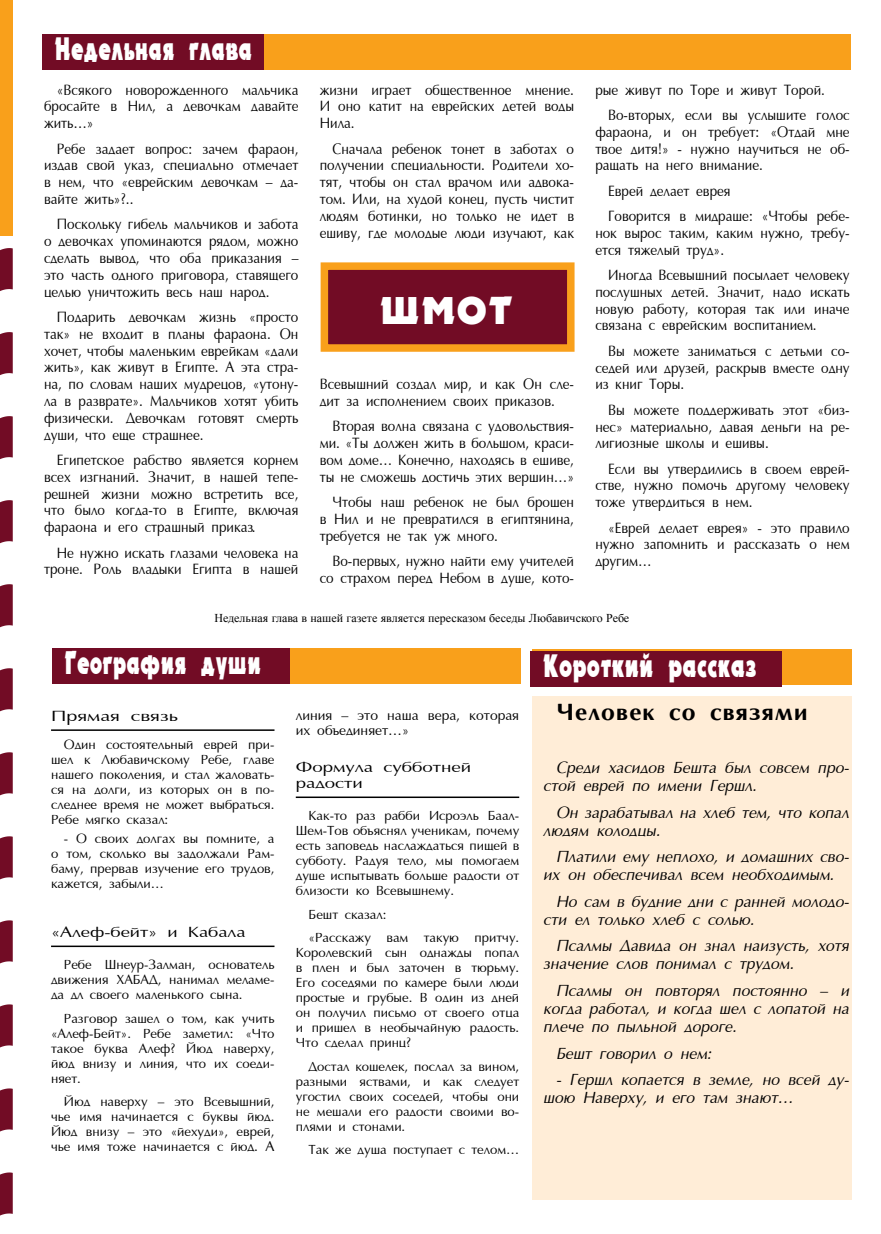
<style>
.page{position:relative;width:881px;height:1234px;background:#fff}
.page>*{position:absolute;margin:0;border:0;box-sizing:border-box;transform-origin:0 0}
.t1{font:37.5px "Uk Electron";color:#fff}
.t2{font:31.5px "Uk Electron";color:#fff;scale:.67 1}
.t3{font:31.5px "Uk Electron";color:#fff;scale:.7 1}
.t4{font:700 24px "AG Opt Cyrillic";letter-spacing:.05em;color:#000}
.t5{font:italic 16.5px/18px "AG Opt Cyrillic Normal";color:#000;scale:.95 1}
.t6{font:15.3px/16.8px "AG Opt Cyrillic Normal";color:#000;text-align:justify;scale:.88 1}
.t7{font:15.15px/15.8px "AG Opt Cyrillic Normal";color:#000;scale:1.23 1}
.t8{font:15.15px "AG Opt Cyrillic Normal";color:#000;scale:1.21 1}
.t9{font:15.15px "AG Opt Cyrillic Normal";color:#000;scale:1.3 1}
.t10{font:14.25px/15px "AG Opt Cyrillic Normal";color:#000}
.t11{font:13.5px/15px "AG Opt Cyrillic Normal";color:#000;text-align:justify}
.t12{font:12px "Times New Roman";color:#000}
.s1{font-size:14.25px}
</style>
<div class="page">
<div style="left:0;top:0;width:13px;height:235px;background:#f9a01b"></div>
<svg style="left:0;top:248px;width:13px;height:43px"></svg>
<svg style="left:0;top:332px;width:13px;height:43px"></svg>
<svg style="left:0;top:416px;width:13px;height:43px"></svg>
<svg style="left:0;top:500px;width:13px;height:43px"></svg>
<svg style="left:0;top:584px;width:13px;height:43px"></svg>
<svg style="left:0;top:668px;width:13px;height:43px"></svg>
<svg style="left:0;top:752px;width:13px;height:43px"></svg>
<svg style="left:0;top:836px;width:13px;height:43px"></svg>
<svg style="left:0;top:920px;width:13px;height:43px"></svg>
<svg style="left:0;top:1004px;width:13px;height:43px"></svg>
<svg style="left:0;top:1088px;width:13px;height:43px"></svg>
<svg style="left:0;top:1172px;width:13px;height:43px"></svg>
<div style="left:531px;top:696px;width:319px;height:503px;background:#ffedd7"></div>
<div style="left:43px;top:34px;width:807px;height:35px;background:#f9a01b"></div>
<div style="left:43px;top:34px;width:220px;height:35px;background:#720c25"></div>
<div style="left:324px;top:266px;width:246px;height:82px;background:#720c25"></div>
<div style="left:320px;top:262px;width:254px;height:89px;border:8px solid #f9a01b"></div>
<div style="left:531px;top:649px;width:319px;height:35px;background:#f9a01b"></div>
<div style="left:530px;top:651px;width:251px;height:35px;background:#720c25"></div>
<div style="left:52px;top:648px;width:468px;height:35px;background:#f9a01b"></div>
<hr style="left:51px;top:729px;width:223px;height:1px;background:#000">
<hr style="left:51px;top:945px;width:223px;height:1px;background:#000">
<hr style="left:296px;top:796px;width:223px;height:1px;background:#000">
<div style="left:52px;top:648px;width:237px;height:35px;background:#720c25"></div>
<h2 class="t2" style="left:55px;top:29px;width:296px">Недельная глава</h2>
<p class="t6" style="left:44px;top:82px;width:290px;text-indent:13px">«Всякого новорожденного мальчика бросайте в Нил, а девочкам давайте жить…»</p>
<p class="t6" style="left:44px;top:141px;width:290px;text-indent:13px">Ребе задает вопрос: зачем фараон, издав свой указ, специально отмечает в нем, что «еврейским девочкам – да&shy;вайте жить»?..</p>
<p class="t6" style="left:44px;top:216px;width:290px;text-indent:13px">Поскольку гибель мальчиков и забота о девочках упоминаются рядом, можно сделать вывод, что оба приказания – это часть одного приговора, ставящего целью уничтожить весь наш народ.</p>
<p class="t6" style="left:44px;top:309px;width:290px;text-indent:13px">Подарить девочкам жизнь «просто так» не входит в планы фараона. Он хочет, чтобы маленьким еврейкам «дали жить», как живут в Египте. А эта стра&shy;на, по словам наших мудрецов, «утону&shy;ла в разврате». Мальчиков хотят убить физически. Девочкам готовят смерть души, что еще страшнее.</p>
<p class="t6" style="left:44px;top:452px;width:290px;text-indent:13px">Египетское рабство является корнем всех изгнаний. Значит, в нашей тепе&shy;решней жизни можно встретить все, что было когда-то в Египте, включая фараона и его страшный приказ.</p>
<p class="t6" style="left:44px;top:544px;width:290px;text-align:right">Не нужно искать глазами человека на троне. Роль владыки Египта в нашей</p>
<p class="t6" style="left:319px;top:82px;width:290px">жизни играет общественное мнение.<br>И оно катит на еврейских детей воды Нила.</p>
<p class="t6" style="left:319px;top:141px;width:290px;text-indent:13px">Сначала ребенок тонет в заботах о получении специальности. Родители хо&shy;тят, чтобы он стал врачом или адвока&shy;том. Или, на худой конец, пусть чистит людям ботинки, но только не идет в ешиву, где молодые люди изучают, как</p>
<h1 class="t1" style="left:380px;top:287px;width:135px">Шмот</h1>
<p class="t6" style="left:319px;top:376px;width:290px">Всевышний создал мир, и как Он сле&shy;дит за исполнением своих приказов.</p>
<p class="t6" style="left:319px;top:418px;width:290px;text-indent:13px">Вторая волна связана с удовольствия&shy;ми. «Ты должен жить в большом, краси&shy;вом доме… Конечно, находясь в ешиве, ты не сможешь достичь этих вершин…»</p>
<p class="t6" style="left:319px;top:494px;width:290px;text-indent:13px">Чтобы наш ребенок не был брошен в Нил и не превратился в египтянина, требуется не так уж много.</p>
<p class="t6" style="left:319px;top:553px;width:290px;text-align:right">Во-первых, нужно найти ему учителей со страхом перед Небом в душе, кото-</p>
<p class="t6" style="left:608px;top:77px;width:276px;line-height:25.3px;text-indent:-13px">рые живут по Торе и живут Торой.<br>Во-вторых, если вы услышите голос</p>
<p class="t6" style="left:595px;top:124px;width:290px">фараона, и он требует: «Отдай мне твое дитя!» - нужно научиться не об&shy;ращать на него внимание.</p>
<p class="t6" style="left:608px;top:178px;width:276px;line-height:25.3px">Еврей делает еврея<br>Говорится в мидраше: «Чтобы ребе-</p>
<p class="t6" style="left:595px;top:225px;width:290px">нок вырос таким, каким нужно, требу&shy;ется тяжелый труд».</p>
<p class="t6" style="left:595px;top:267px;width:290px;text-indent:13px">Иногда Всевышний посылает человеку послушных детей. Значит, надо искать новую работу, которая так или иначе связана с еврейским воспитанием.</p>
<p class="t6" style="left:595px;top:343px;width:290px;text-indent:13px">Вы можете заниматься с детьми со&shy;седей или друзей, раскрыв вместе одну из книг Торы.</p>
<p class="t6" style="left:595px;top:402px;width:290px;text-indent:13px">Вы можете поддерживать этот «биз&shy;нес» материально, давая деньги на ре&shy;лигиозные школы и ешивы.</p>
<p class="t6" style="left:595px;top:460px;width:290px;text-indent:13px">Если вы утвердились в своем еврей&shy;стве, нужно помочь другому человеку тоже утвердиться в нем.</p>
<p class="t6" style="left:595px;top:519px;width:290px;text-indent:13px">«Еврей делает еврея» - это правило нужно запомнить и рассказать о нем другим…</p>
<p class="t12" style="left:214px;top:609px;width:416px">Недельная глава в нашей газете является пересказом беседы Любавичского Ребе</p>
<h2 class="t2" style="left:65px;top:642px;width:295px">Геîграфия души</h2>
<p class="t9" style="left:51px;top:707px;width:99px">Прямая связь</p>
<p class="t11" style="left:51px;top:737px;width:225px;text-indent:13px">Один состоятельный еврей при&shy;шел к Любавичскому Ребе, главе нашего поколения, и стал жаловать&shy;ся на долги, из которых он в по&shy;следнее время не может выбраться.<br>Ребе мягко сказал:</p>
<p class="t11" style="left:51px;top:831px;width:225px;text-indent:13px">- О своих долгах вы помните, а о том, сколько вы задолжали Рам&shy;баму, прервав изучение его трудов, кажется, забыли…</p>
<p class="t8" style="left:51px;top:924px;width:162px">«Алеф-бейт» и Кабала</p>
<p class="t11" style="left:51px;top:957px;width:225px;text-indent:13px">Ребе Шнеур-Залман, основатель движения ХАБАД, нанимал меламе&shy;да дл своего маленького сына.</p>
<p class="t11" style="left:51px;top:1010px;width:225px;text-indent:13px">Разговор зашел о том, как учить «Алеф-Бейт». Ребе заметил: «Что такое буква Алеф? Йюд наверху, йюд внизу и линия, что их соеди&shy;няет.</p>
<p class="t11" style="left:51px;top:1094px;width:225px;text-indent:13px">Йюд наверху – это Всевышний, чье имя начинается с буквы йюд.<br>Йюд внизу – это «йехуди», еврей, чье имя тоже начинается с йю<span class="s1">д. А</span></p>
<p class="t10" style="left:296px;top:708px;width:225px">линия – это наша вера, которая их объединяет…»</p>
<p class="t7" style="left:296px;top:759px;width:144px">Формула субботней радости</p>
<p class="t11" style="left:296px;top:808px;width:225px;text-indent:13px">Как-то раз рабби Исроэль Баал-Шем-Тов объяснял ученикам, почему есть заповедь наслаждаться пищей в субботу. Радуя тело, мы помогаем душе испытывать больше радости от близости ко Всевышнему.</p>
<p class="t11" style="left:308px;top:902px;width:212px;line-height:23.5px">Бешт сказал:<br>«Расскажу вам такую притчу.</p>
<p class="t11" style="left:296px;top:945px;width:225px">Королевский сын однажды попал в плен и был заточен в тюрьму.<br>Его соседями по камере были люди простые и грубые. В один из дней он получил письмо от своего отца и пришел в необычайную радость.<br>Что сделал принц?</p>
<p class="t11" style="left:296px;top:1058px;width:225px;text-indent:13px">Достал кошелек, послал за вином, разными яствами, и как следует угостил своих соседей, чтобы они не мешали его радости своими во&shy;плями и стонами.</p>
<p class="t11" style="left:308px;top:1142px;width:212px">Так же душа поступает с телом…</p>
<h2 class="t3" style="left:543px;top:645px;width:306px">Короткий рассказ</h2>
<h3 class="t4" style="left:556px;top:698px;width:252px">Человек со связями</h3>
<p class="t5" style="left:543px;top:759px;width:323px;text-indent:13px">Среди хасидов Бешта был совсем про&shy;стой еврей по имени Гершл.</p>
<p class="t5" style="left:543px;top:803px;width:323px;text-indent:13px">Он зарабатывал на хлеб тем, что копал людям колодцы.</p>
<p class="t5" style="left:543px;top:848px;width:323px;text-indent:13px">Платили ему неплохо, и домашних сво&shy;их он обеспечивал всем необходимым.</p>
<p class="t5" style="left:543px;top:892px;width:323px;text-indent:13px">Но сам в будние дни с ранней молодо&shy;сти ел только хлеб с солью.</p>
<p class="t5" style="left:543px;top:937px;width:323px;text-indent:13px">Псалмы Давида он знал наизусть, хотя значение слов понимал с трудом.</p>
<p class="t5" style="left:543px;top:981px;width:323px;text-align:justify;text-indent:13px">Псалмы он повторял постоянно – и когда работал, и когда шел с лопатой на плече по пыльной дороге.</p>
<p class="t5" style="left:556px;top:1044px;width:165px">Бешт говорил о нем:</p>
<p class="t5" style="left:543px;top:1070px;width:323px;text-indent:13px">- Гершл копается в земле, но всей ду&shy;шою Наверху, и его там знают…</p>
</div>
